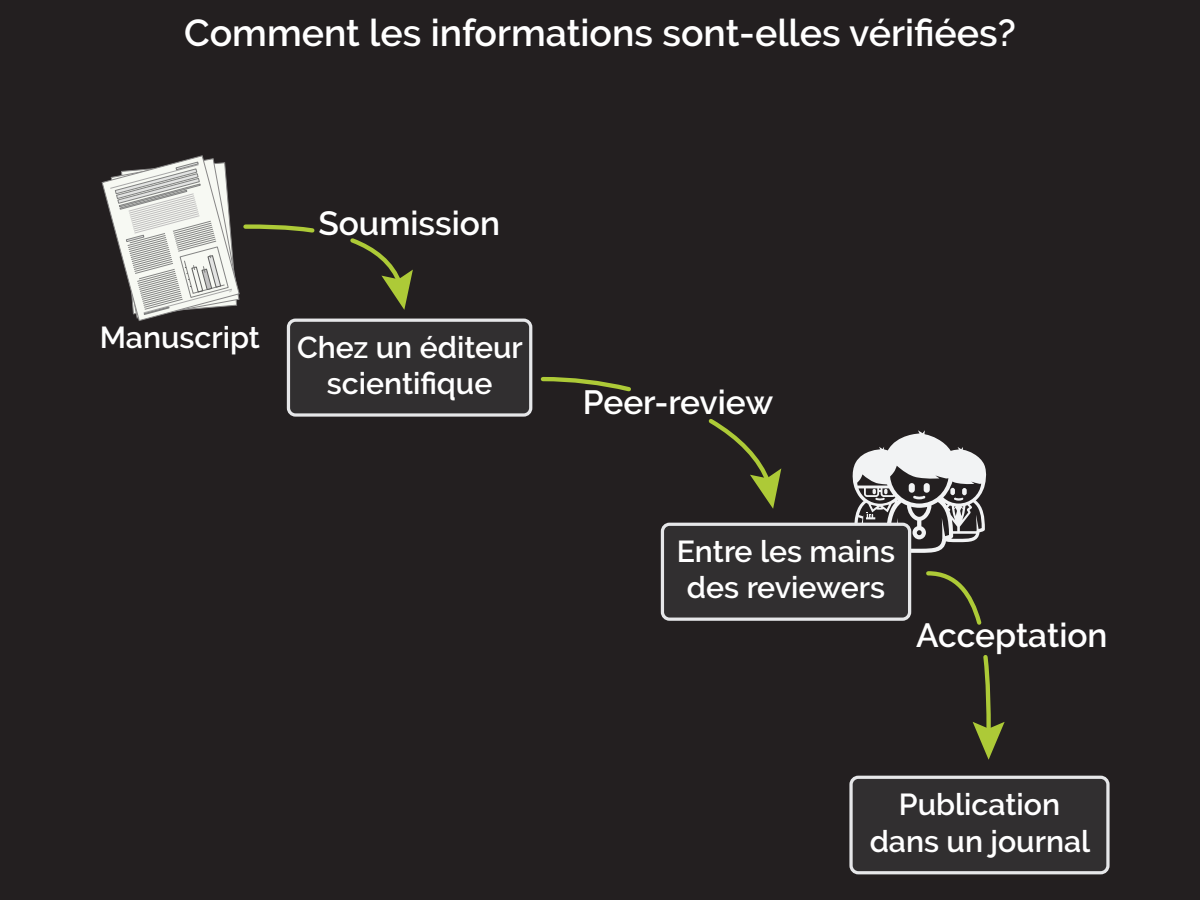
<style>
.page{position:relative;width:1200px;height:900px;background:#231f20}
.page>*{position:absolute;margin:0;border:0;box-sizing:border-box;transform-origin:0 0}
.Page_number{font:600 37.5px "Raleway";color:#fff}
.t1{font:600 33.5px "Raleway";color:#fff}
.t2{font:600 30.25px/36.3px "Raleway";color:#fff;text-align:center}
</style>
<div class="page">
<svg style="left:851px;top:430px;width:136px;height:123px"></svg>
<svg style="left:350px;top:238px;width:63px;height:72px"></svg>
<svg style="left:540px;top:376px;width:91px;height:16px"></svg>
<svg style="left:708px;top:419px;width:73px;height:90px"></svg>
<svg style="left:926px;top:571px;width:56px;height:54px"></svg>
<svg style="left:973px;top:655px;width:32px;height:105px"></svg>
<div style="left:288px;top:320px;width:243px;height:95px;background:#312f30;border-radius:7px"></div>
<div style="left:287px;top:319px;width:245px;height:98px;border:3px solid #e6e7e9;border-radius:7px"></div>
<div style="left:851px;top:777px;width:257px;height:96px;background:#312f30;border-radius:7px"></div>
<div style="left:849px;top:776px;width:261px;height:98px;border:3px solid #e6e7e9;border-radius:7px"></div>
<div style="left:662px;top:524px;width:248px;height:95px;background:#312f30;border-radius:7px"></div>
<div style="left:661px;top:523px;width:250px;height:98px;border:3px solid #e6e7e9;border-radius:7px"></div>
<svg style="left:102px;top:156px;width:215px;height:165px"></svg>
<p class="Page_number" style="left:184px;top:12px;width:833px">Comment les informations sont-elles vérifiées?</p>
<p class="t2" style="left:100px;top:319px;width:162px">Manuscript</p>
<p class="t1" style="left:318px;top:204px;width:183px">Soumission</p>
<p class="t2" style="left:297px;top:329px;width:227px">Chez un éditeur scientifique</p>
<p class="t1" style="left:583px;top:383px;width:192px">Peer-review</p>
<p class="t2" style="left:677px;top:533px;width:220px">Entre les mains des reviewers</p>
<p class="t1" style="left:916px;top:616px;width:193px">Acceptation</p>
<p class="t2" style="left:870px;top:786px;width:222px">Publication dans un journal</p>
</div>
